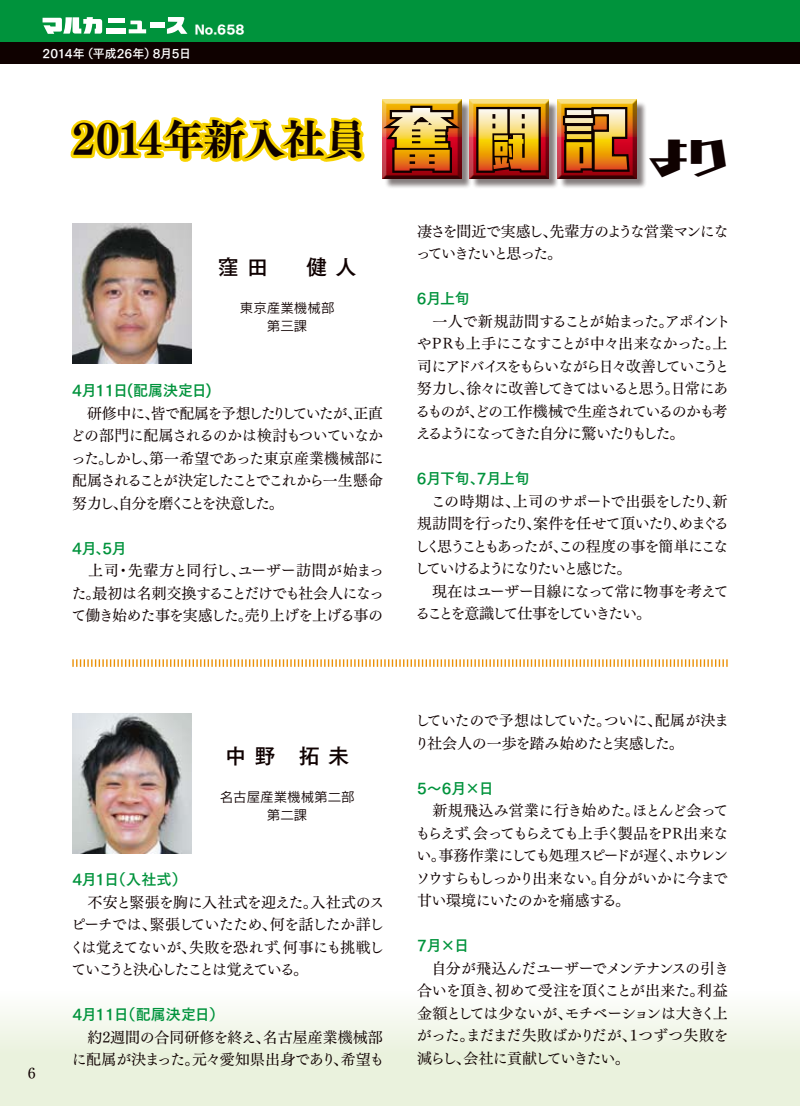
<style>
.page{position:relative;width:800px;height:1106px;background:#fff}
.page>*{position:absolute;margin:0;border:0;box-sizing:border-box;transform-origin:0 0}
.t1{font:42px "Tsuku AMD Min Std E";letter-spacing:-.035em;color:#0f0100}
.t2{font:21px "Tsuku Go Pro B";letter-spacing:.4em;color:#0f0100}
.t3{font:15px/22.5px "Tsuku Min Pro M";letter-spacing:-.08em;color:#0f0100;text-align:justify}
.t4{font:15px/22.5px "Tsuku Min Pro M";letter-spacing:-.1em;color:#0f0100}
.t5{font:15px "Tsuku Go Pro B";letter-spacing:-.005em;color:#00933c}
.t6{font:15px/22.5px "Tsuku Min Pro M";color:#0f0100}
.t7{font:15px/22.5px "Tsuku Min Pro M";letter-spacing:-.05em;color:#0f0100}
.t8{font:13.5px/18px "Rodin Pro M";color:#0f0100;text-align:center}
.t9{font:12px "Tsuku Go Pro B";letter-spacing:-.02em;color:#fff}
.t10{font:12px "Tsuku Go Pro H";color:#fff}
.s1{font-family:"Carat Std UB";font-size:64.95px;color:#fff}
</style>
<div class="page">
<div style="left:0;top:991px;width:799px;height:115px;background:linear-gradient(to bottom,#fafcf7,#e5efd5)"></div>
<hr style="left:799px;top:991px;width:1px;height:115px;background:#eaf2dd">
<div style="left:0;top:0;width:799px;height:43px;background:#00933c"></div>
<div style="left:0;top:43px;width:799px;height:21px;background:#0f0100"></div>
<svg style="left:72px;top:659px;width:655px;height:8px"></svg>
<img style="left:72px;top:223px;width:119px;height:140px">
<img style="left:72px;top:713px;width:119px;height:140px">
<svg style="left:43px;top:17px;width:324px;height:145px"></svg>
<div style="left:384px;top:101px;width:88px;height:88px;background:#0f0100;opacity:.5"></div>
<svg style="left:382px;top:99px;width:79px;height:80px"></svg>
<div style="left:471px;top:101px;width:88px;height:88px;background:#0f0100;opacity:.5"></div>
<svg style="left:467px;top:99px;width:81px;height:80px;background:#b86f44"></svg>
<div style="left:559px;top:101px;width:88px;height:88px;background:#0f0100;opacity:.5"></div>
<svg style="left:555px;top:99px;width:81px;height:80px"></svg>
<svg style="left:382px;top:103px;width:85px;height:72px;background:#762a15"></svg>
<svg style="left:474px;top:105px;width:69px;height:70px;background:#681b09"></svg>
<svg style="left:560px;top:105px;width:72px;height:70px;background:#6b180b"></svg>
<p class="t10" style="left:195px;top:22px;width:51px">No.658</p>
<p class="t9" style="left:43px;top:43px;width:150px">2014年（平成26年）8月5日</p>
<h1 class="t1" style="left:72px;top:102px;width:657px">2014年新入社員<span class="s1">奮闘記</span><sub>より</sub></h1>
<p class="t3" style="left:28px;top:1060px;width:9px">6</p>
<h2 class="t2" style="left:218px;top:248px;width:140px">窪田　健人</h2>
<p class="t8" style="left:240px;top:298px;width:96px">東京産業機械部第三課</p>
<p class="t5" style="left:72px;top:377px;width:141px">4月11日(配属決定日)</p>
<p class="t3" style="left:70px;top:400px;width:315px">　研修中に、皆で配属を予想したりしていたが、正直どの部門に配属されるのかは検討もついていなかった。しかし、第一希望であった東京産業機械部に配属されることが決定したことでこれから一生懸命努力し、自分を磨くことを決意した。</p>
<p class="t5" style="left:72px;top:535px;width:56px">4月、5月</p>
<p class="t3" style="left:71px;top:557px;width:314px">　上司・先輩方と同行し、ユーザー訪問が始まった。最初は名刺交換することだけでも社会人になって働き始めた事を実感した。売り上げを上げる事の</p>
<p class="t3" style="left:416px;top:218px;width:314px">凄さを間近で実感し、先輩方のような営業マンになっていきたいと思った。</p>
<p class="t5" style="left:417px;top:285px;width:54px">6月上旬</p>
<p class="t4" style="left:415px;top:308px;width:316px">　一人で新規訪問することが始まった。アポイントやPRも上手にこなすことが中々出来なかった。上司にアドバイスをもらいながら日々改善していこうと努力し、徐々に改善してきてはいると思う。日常にあるものが、どの工作機械で生産されているのかも考えるようになってきた自分に驚いたりもした。</p>
<p class="t5" style="left:417px;top:465px;width:114px">6月下旬、7月上旬</p>
<p class="t3" style="left:415px;top:488px;width:315px;text-align:left">　この時期は、上司のサポートで出張をしたり、新規訪問を行ったり、案件を任せて頂いたり、めまぐるしく思うこともあったが、この程度の事を簡単にこなしていけるようになりたいと感じた。<br>　現在はユーザー目線になって常に物事を考えてることを意識して仕事をしていきたい。</p>
<h2 class="t2" style="left:225px;top:738px;width:125px">中野 拓未</h2>
<p class="t8" style="left:220px;top:788px;width:136px">名古屋産業機械第二部第二課</p>
<p class="t5" style="left:72px;top:866px;width:115px">4月1日（入社式）</p>
<p class="t3" style="left:69px;top:888px;width:316px">　不安と緊張を胸に入社式を迎えた。入社式のスピーチでは、緊張していたため、何を話したか詳しくは覚えてないが、失敗を恐れず、何事にも挑戦していこうと決心したことは覚えている。</p>
<p class="t5" style="left:72px;top:1001px;width:153px">4月11日（配属決定日）</p>
<p class="t6" style="left:72px;top:1023px;width:314px">　約2週間の合同研修を終え、名古屋産業機械部に配属が決まった。元々愛知県出身であり、希望も</p>
<p class="t7" style="left:414px;top:707px;width:316px">していたので予想はしていた。ついに、配属が決まり社会人の一歩を踏み始めたと実感した。</p>
<p class="t5" style="left:417px;top:775px;width:78px">5〜6月×日</p>
<p class="t3" style="left:415px;top:797px;width:314px">　新規飛込み営業に行き始めた。ほとんど会ってもらえず、会ってもらえても上手く製品をPR出来ない。事務作業にしても処理スピードが遅く、ホウレンソウすらもしっかり出来ない。自分がいかに今まで甘い環境にいたのかを痛感する。</p>
<p class="t5" style="left:417px;top:932px;width:54px">7月×日</p>
<p class="t3" style="left:416px;top:955px;width:314px">　自分が飛込んだユーザーでメンテナンスの引き合いを頂き、初めて受注を頂くことが出来た。利益金額としては少ないが、モチベーションは大きく上がった。まだまだ失敗ばかりだが、1つずつ失敗を減らし、会社に貢献していきたい。</p>
</div>
